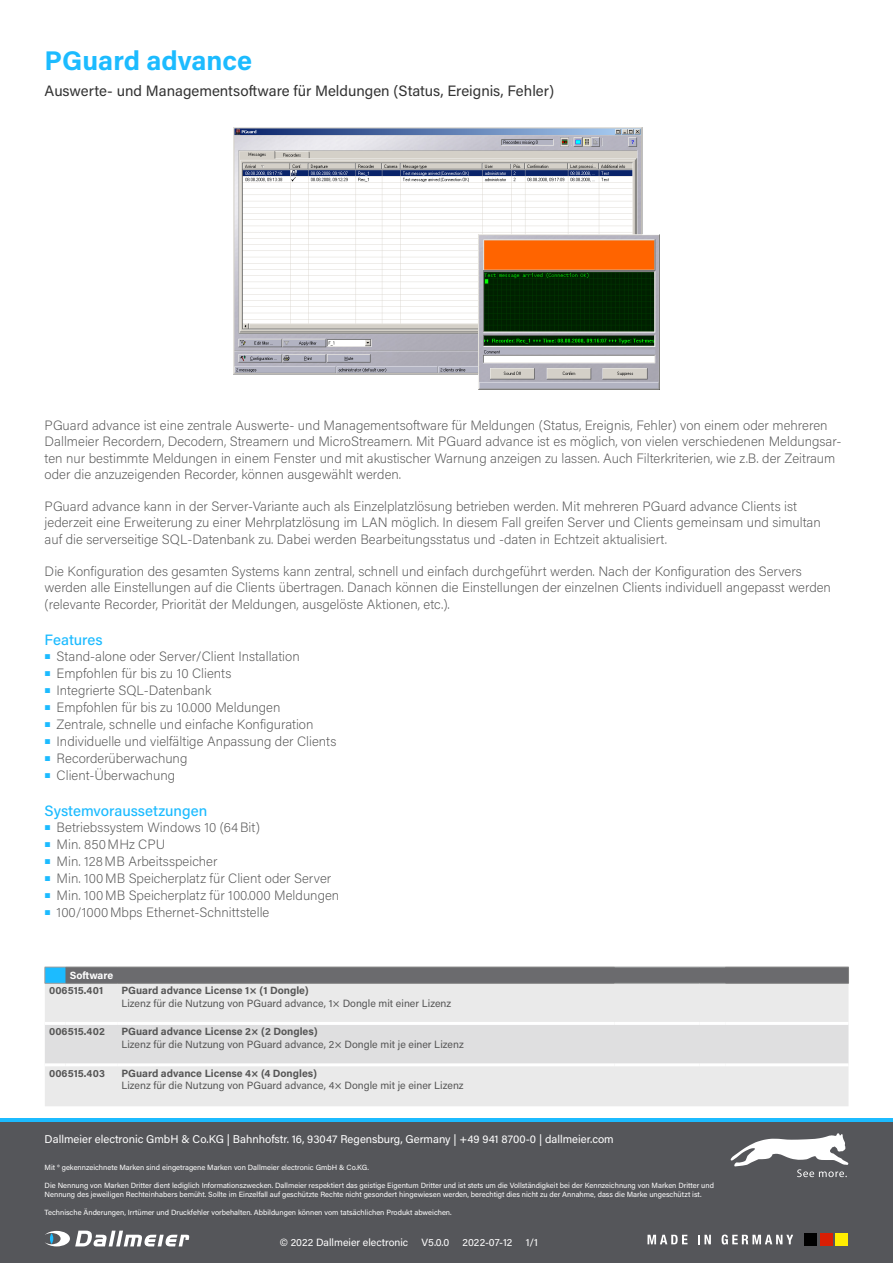
<style>
.page{position:relative;width:893px;height:1263px;background:#fff}
.page>*{position:absolute;margin:0;border:0;box-sizing:border-box;transform-origin:0 0}
.t1{font:700 27px "Acumin Pro";color:#1cbbff}
.t2{font:15px "Acumin Pro";color:#333}
.t3{font:500 15px "Acumin Pro";color:#1cbbff}
.t4{font:200 13.5px/16.2px "Acumin Pro";color:#565656}
.t5{font:11.25px "Acumin Pro";color:#fff}
.t6{font:10.5px "Acumin Pro";color:#565656}
.t7{font:700 10.5px "Acumin Pro";color:#565656}
.t8{font:10.5px "Acumin Pro";color:#fff}
.t9{font:700 10.5px "Acumin Pro";color:#fff}
.t10{font:7.5px/9px "Acumin Pro";color:#fff}
</style>
<div class="page">
<svg style="left:0;top:1118px;width:893px;height:5px;background:#27a6de"></svg>
<div style="left:0;top:1123px;width:893px;height:140px;background:#55565a"></div>
<svg style="left:45px;top:1230px;width:144px;height:16px"></svg>
<svg style="left:730px;top:1133px;width:118px;height:44px"></svg>
<div style="left:804px;top:1233px;width:13px;height:13px;background:#000"></div>
<div style="left:820px;top:1233px;width:13px;height:13px;background:#d91e04"></div>
<div style="left:835px;top:1233px;width:13px;height:13px;background:#ffed00"></div>
<svg style="left:647px;top:1235px;width:40px;height:9px"></svg>
<svg style="left:698px;top:1235px;width:13px;height:9px"></svg>
<svg style="left:722px;top:1234px;width:71px;height:10px"></svg>
<div style="left:45px;top:984px;width:803px;height:122px;background:#eaeaea"></div>
<div style="left:45px;top:1025px;width:803px;height:38px;background:#dfdfe0"></div>
<hr style="left:45px;top:1022px;width:20px;height:3px;background:#fff">
<hr style="left:65px;top:1022px;width:52px;height:3px;background:#fff">
<hr style="left:117px;top:1022px;width:498px;height:3px;background:#fff">
<hr style="left:615px;top:1022px;width:85px;height:3px;background:#fff">
<hr style="left:700px;top:1022px;width:25px;height:3px;background:#fff">
<hr style="left:725px;top:1022px;width:123px;height:3px;background:#fff">
<hr style="left:45px;top:1063px;width:20px;height:3px;background:#fff">
<hr style="left:65px;top:1063px;width:52px;height:3px;background:#fff">
<hr style="left:117px;top:1063px;width:498px;height:3px;background:#fff">
<hr style="left:615px;top:1063px;width:85px;height:3px;background:#fff">
<hr style="left:700px;top:1063px;width:25px;height:3px;background:#fff">
<hr style="left:725px;top:1063px;width:123px;height:3px;background:#fff">
<svg style="left:45px;top:967px;width:804px;height:17px;background:#6c7074"></svg>
<hr style="left:725px;top:983px;width:124px;height:1px;background:#808080">
<img style="left:233px;top:128px;width:427px;height:261px">
<h1 class="t1" style="left:45px;top:41px;width:209px">PGuard advance</h1>
<p class="t2" style="left:45px;top:81px;width:511px">Auswerte- und Managementsoftware für Meldungen (Status, Ereignis, Fehler)</p>
<p class="t4" style="left:45px;top:417px;width:798px">PGuard advance ist eine zentrale Auswerte- und Managementsoftware für Meldungen (Status, Ereignis, Fehler) von einem oder mehreren Dallmeier Recordern, Decodern, Streamern und MicroStreamern. Mit PGuard advance ist es möglich, von vielen verschiedenen Meldungsar&shy;ten nur bestimmte Meldungen in einem Fenster und mit akustischer Warnung anzeigen zu lassen. Auch Filterkriterien, wie z.B. der Zeitraum oder die anzuzeigenden Recorder, können ausgewählt werden.</p>
<p class="t4" style="left:45px;top:498px;width:778px">PGuard advance kann in der Server-Variante auch als Einzelplatzlösung betrieben werden. Mit mehreren PGuard advance Clients ist jederzeit eine Erweiterung zu einer Mehrplatzlösung im LAN möglich. In diesem Fall greifen Server und Clients gemeinsam und simultan auf die serverseitige SQL-Datenbank zu. Dabei werden Bearbeitungsstatus und -daten in Echtzeit aktualisiert.</p>
<p class="t4" style="left:45px;top:563px;width:788px">Die Konfiguration des gesamten Systems kann zentral, schnell und einfach durchgeführt werden. Nach der Konfiguration des Servers werden alle Einstellungen auf die Clients übertragen. Danach können die Einstellungen der einzelnen Clients individuell angepasst werden (relevante Recorder, Priorität der Meldungen, ausgelöste Aktionen, etc.).</p>
<p class="t3" style="left:45px;top:629px;width:60px">Features</p>
<p class="t4" style="left:45px;top:647px;width:257px"><sup>■</sup> Stand-alone oder Server/Client Installation</p>
<p class="t4" style="left:45px;top:664px;width:188px"><sup>■</sup> Empfohlen für bis zu 10 Clients</p>
<p class="t4" style="left:45px;top:681px;width:168px"><sup>■</sup> Integrierte SQL-Datenbank</p>
<p class="t4" style="left:45px;top:698px;width:237px"><sup>■</sup> Empfohlen für bis zu 10.000 Meldungen</p>
<p class="t4" style="left:45px;top:716px;width:270px"><sup>■</sup> Zentrale, schnelle und einfache Konfiguration</p>
<p class="t4" style="left:45px;top:733px;width:293px"><sup>■</sup> Individuelle und vielfältige Anpassung der Clients</p>
<p class="t4" style="left:45px;top:750px;width:144px"><sup>■</sup> Recorderüberwachung</p>
<p class="t4" style="left:45px;top:767px;width:132px"><sup>■</sup> Client-Überwachung</p>
<p class="t3" style="left:45px;top:800px;width:164px">Systemvoraussetzungen</p>
<p class="t4" style="left:45px;top:819px;width:217px"><sup>■</sup> Betriebssystem Windows 10 (64Bit)</p>
<p class="t4" style="left:45px;top:836px;width:122px"><sup>■</sup> Min. 850MHz CPU</p>
<p class="t4" style="left:45px;top:853px;width:174px"><sup>■</sup> Min. 128MB Arbeitsspeicher</p>
<p class="t4" style="left:45px;top:870px;width:288px"><sup>■</sup> Min. 100MB Speicherplatz für Client oder Server</p>
<p class="t4" style="left:45px;top:887px;width:296px"><sup>■</sup> Min. 100MB Speicherplatz für 100.000 Meldungen</p>
<p class="t4" style="left:45px;top:904px;width:226px"><sup>■</sup> 100/1000Mbps Ethernet-Schnittstelle</p>
<p class="t9" style="left:70px;top:968px;width:45px">Software</p>
<p class="t7" style="left:49px;top:983px;width:56px">006515.401</p>
<p class="t7" style="left:121px;top:983px;width:189px">PGuard advance License 1× (1 Dongle)</p>
<p class="t6" style="left:121px;top:996px;width:331px">Lizenz für die Nutzung von PGuard advance, 1× Dongle mit einer Lizenz</p>
<p class="t7" style="left:49px;top:1024px;width:57px">006515.402</p>
<p class="t7" style="left:121px;top:1024px;width:198px">PGuard advance License 2× (2 Dongles)</p>
<p class="t6" style="left:121px;top:1037px;width:344px">Lizenz für die Nutzung von PGuard advance, 2× Dongle mit je einer Lizenz</p>
<p class="t7" style="left:49px;top:1066px;width:57px">006515.403</p>
<p class="t7" style="left:121px;top:1066px;width:197px">PGuard advance License 4× (4 Dongles)</p>
<p class="t6" style="left:121px;top:1078px;width:344px">Lizenz für die Nutzung von PGuard advance, 4× Dongle mit je einer Lizenz</p>
<p class="t5" style="left:45px;top:1131px;width:571px">Dallmeier electronic GmbH &amp; Co.KG | Bahnhofstr. 16, 93047 Regensburg, Germany | +49 941 8700-0 | dallmeier.com</p>
<p class="t10" style="left:45px;top:1162px;width:326px">Mit ® gekennzeichnete Marken sind eingetragene Marken von Dallmeier electronic GmbH &amp; Co.KG.</p>
<p class="t10" style="left:45px;top:1180px;width:671px">Die Nennung von Marken Dritter dient lediglich Informationszwecken. Dallmeier respektiert das geistige Eigentum Dritter und ist stets um die Vollständigkeit bei der Kennzeichnung von Marken Dritter und<br>Nennung des jeweiligen Rechteinhabers bemüht. Sollte im Einzelfall auf geschützte Rechte nicht gesondert hingewiesen werden, berechtigt dies nicht zu der Annahme, dass die Marke ungeschützt ist.</p>
<p class="t10" style="left:45px;top:1207px;width:408px">Technische Änderungen, Irrtümer und Druckfehler vorbehalten. Abbildungen können vom tatsächlichen Produkt abweichen.</p>
<p class="t8" style="left:280px;top:1235px;width:130px">© 2022 Dallmeier electronic</p>
<p class="t8" style="left:422px;top:1235px;width:29px">V5.0.0</p>
<p class="t8" style="left:462px;top:1235px;width:51px">2022-07-12</p>
<p class="t8" style="left:526px;top:1235px;width:14px">1/1</p>
</div>
